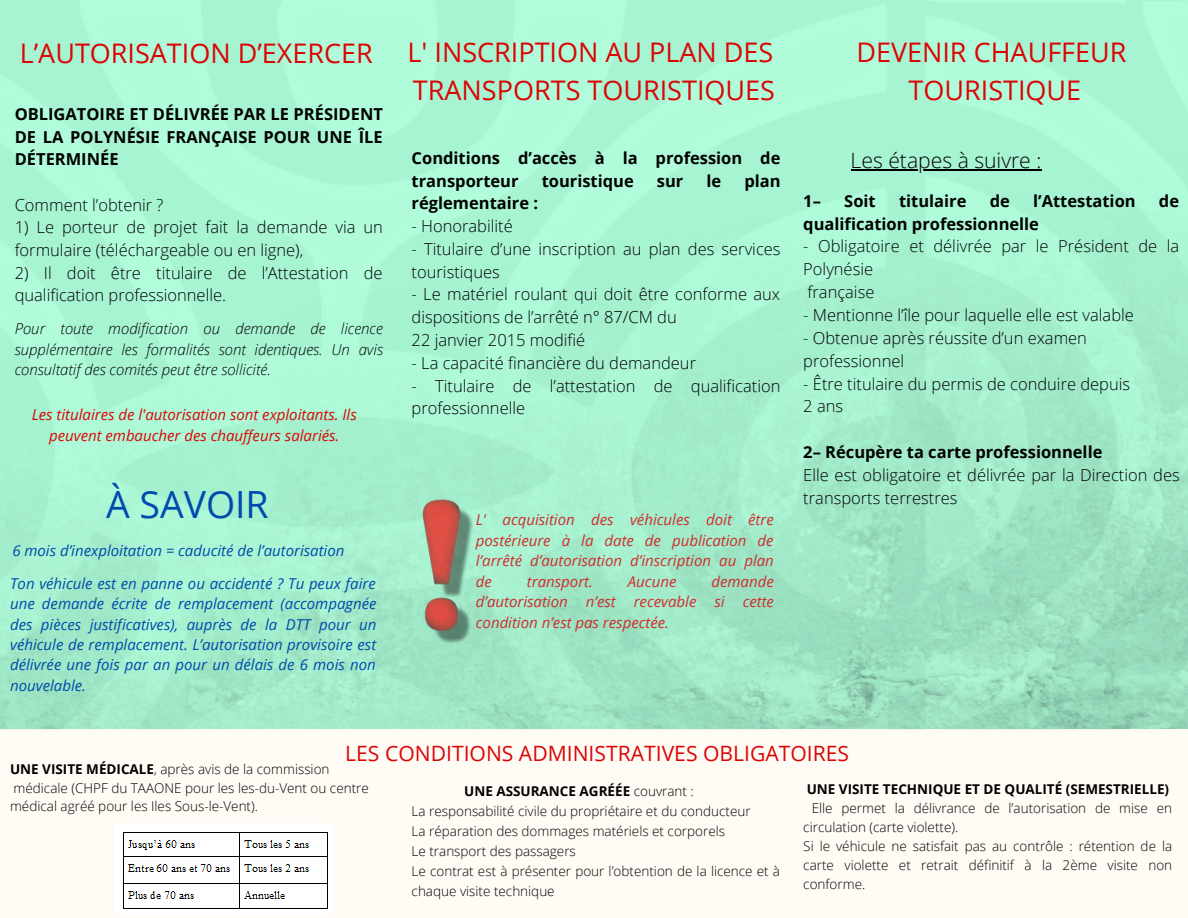
<style>
.page{position:relative;width:1188px;height:918px;background:#fff}
.page>*{position:absolute;margin:0;border:0;box-sizing:border-box;transform-origin:0 0}
.t1{font:37.5px "Open Sans";color:#004aad}
.t2{font:27px/37.8px "Open Sans";color:#db0505;text-align:center}
.t3{font:21.15px "Open Sans";color:#db0505}
.t4{font:300 21.15px "Open Sans";color:#000}
.t5{font:300 16.5px/22.8px "Open Sans";color:#000}
.t6{font:700 16.5px/22.6px "Open Sans";color:#000;text-align:justify}
.t7{font:italic 15px/20.2px "Open Sans";color:#004aad;text-align:justify}
.t8{font:italic 15px/20.4px "Open Sans";color:#d12b2b;text-align:justify}
.t9{font:italic 300 15px/20.2px "Open Sans";color:#000;text-align:justify}
.t10{font:italic 15px/20.7px "Open Sans";color:#db0505;text-align:center}
.t11{font:300 13.5px/20px "Open Sans";color:#000}
.t12{font:700 13.5px "Open Sans";color:#000}
.s1{font-weight:700}
</style>
<div class="page">
<div style="left:0;top:729px;width:1188px;height:189px;background:#fffbf5"></div>
<img style="left:0;top:0;width:1188px;height:729px">
<img style="left:123px;top:832px;width:205px;height:77px">
<img style="left:410px;top:495px;width:66px;height:152px">
<hr style="left:851px;top:169px;width:190px;height:2px;background:#000">
<h2 class="t2" style="left:20px;top:34px;width:355px">L’AUTORISATION D’EXERCER</h2>
<p class="t6" style="left:15px;top:102px;width:370px">OBLIGATOIRE ET DÉLIVRÉE PAR LE PRÉSIDENT DE LA POLYNÉSIE FRANÇAISE POUR UNE ÎLE DÉTERMINÉE</p>
<p class="t5" style="left:15px;top:193px;width:150px">Comment l’obtenir ?</p>
<p class="t5" style="left:15px;top:216px;width:370px">1) Le porteur de projet fait la demande via un formulaire (téléchargeable ou en ligne),</p>
<p class="t5" style="left:15px;top:261px;width:369px">2) Il doit être titulaire de l’Attestation de qualification professionnelle.</p>
<p class="t9" style="left:15px;top:319px;width:370px">Pour toute modification ou demande de licence supplémentaire les formalités sont identiques. Un avis consultatif des comités peut être sollicité.</p>
<p class="t10" style="left:32px;top:404px;width:327px">Les titulaires de l'autorisation sont exploitants. Ils peuvent embaucher des chauffeurs salariés.</p>
<h1 class="t1" style="left:106px;top:477px;width:164px">À SAVOIR</h1>
<p class="t7" style="left:12px;top:540px;width:334px">6 mois d’inexploitation = caducité de l’autorisation</p>
<p class="t7" style="left:10px;top:573px;width:368px">Ton véhicule est en panne ou accidenté ? Tu peux faire une demande écrite de remplacement (accompagnée des pièces justificatives), auprès de la DTT pour un véhicule de remplacement. L’autorisation provisoire est délivrée une fois par an pour un délais de 6 mois non nouvelable.</p>
<h2 class="t2" style="left:408px;top:33px;width:369px;line-height:37.2px;text-align:left">L' INSCRIPTION AU PLAN DES<br>TRANSPORTS TOURISTIQUES</h2>
<p class="t6" style="left:412px;top:146px;width:370px">Conditions d’accès à la profession de transporteur</p>
<p class="t6" style="left:542px;top:169px;width:94px">touristique</p>
<p class="t6" style="left:657px;top:169px;width:28px">sur</p>
<p class="t6" style="left:707px;top:169px;width:16px">le</p>
<p class="t6" style="left:744px;top:169px;width:38px">plan</p>
<p class="t6" style="left:412px;top:192px;width:128px">réglementaire :</p>
<p class="t5" style="left:412px;top:214px;width:103px">- Honorabilité</p>
<p class="t5" style="left:412px;top:237px;width:370px">- Titulaire d’une inscription au plan des services touristiques</p>
<p class="t5" style="left:412px;top:283px;width:370px">- Le matériel roulant qui doit être conforme aux dispositions de l’arrêté n° 87/CM du<br>22 janvier 2015 modifié</p>
<p class="t5" style="left:412px;top:351px;width:286px">- La capacité financière du demandeur</p>
<p class="t5" style="left:412px;top:374px;width:370px">- Titulaire de l’attestation de qualification professionnelle</p>
<p class="t8" style="left:476px;top:509px;width:300px">L' acquisition des véhicules doit être postérieure à la date de publication de l’arrêté d’autorisation d’inscription au plan de</p>
<p class="t8" style="left:476px;top:571px;width:300px;text-indent:236px">demande d’autorisation n’est recevable si cette condition n’est pas respectée.</p>
<p class="t8" style="left:527px;top:571px;width:67px">transport.</p>
<p class="t8" style="left:628px;top:571px;width:50px">Aucune</p>
<h2 class="t2" style="left:856px;top:33px;width:272px">DEVENIR CHAUFFEUR<br>TOURISTIQUE</h2>
<p class="t4" style="left:851px;top:146px;width:192px">Les étapes à suivre :</p>
<p class="t6" style="left:803px;top:189px;width:19px">1–</p>
<p class="t6" style="left:844px;top:189px;width:33px">Soit</p>
<p class="t6" style="left:899px;top:189px;width:69px">titulaire</p>
<p class="t6" style="left:990px;top:189px;width:22px">de</p>
<p class="t6" style="left:1033px;top:189px;width:104px">l’Attestation</p>
<p class="t6" style="left:1159px;top:189px;width:22px">de</p>
<p class="t6" style="left:803px;top:212px;width:237px">qualification professionnelle</p>
<p class="t5" style="left:803px;top:235px;width:377px">- Obligatoire et délivrée par le Président de la<br>Polynésie<br>française</p>
<p class="t5" style="left:803px;top:303px;width:332px">- Mentionne l’île pour laquelle elle est valable</p>
<p class="t5" style="left:803px;top:326px;width:285px">- Obtenue après réussite d’un examen professionnel</p>
<p class="t5" style="left:803px;top:372px;width:328px">- Être titulaire du permis de conduire depuis<br>2 ans</p>
<p class="t6" style="left:803px;top:440px;width:301px">2– Récupère ta carte professionnelle</p>
<p class="t5" style="left:803px;top:463px;width:378px">Elle est obligatoire et délivrée par la Direction des transports terrestres</p>
<p class="t3" style="left:345px;top:738px;width:505px">LES CONDITIONS ADMINISTRATIVES OBLIGATOIRES</p>
<p class="t11" style="left:10px;top:759px;width:360px;line-height:18.8px"><span class="s1">UNE VISITE MÉDICALE</span>, après avis de la commission médicale (CHPF du TAAONE pour les les-du-Vent ou centre médical agréé pour les Iles Sous-le-Vent).</p>
<p class="t11" style="left:412px;top:781px;width:370px;text-indent:53px"><span class="s1">UNE ASSURANCE AGRÉÉE</span> couvrant :<br>La responsabilité civile du propriétaire et du conducteur<br>La réparation des dommages matériels et corporels<br>Le transport des passagers<br>Le contrat est à présenter pour l’obtention de la licence et à chaque visite technique</p>
<p class="t12" style="left:807px;top:780px;width:364px">UNE VISITE TECHNIQUE ET DE QUALITÉ (SEMESTRIELLE)</p>
<p class="t11" style="left:803px;top:798px;width:370px;line-height:18.9px;text-indent:8px">Elle permet la délivrance de l’autorisation de mise en circulation (carte violette).<br>Si le véhicule ne satisfait pas au contrôle : rétention de la carte violette et retrait définitif à la 2ème visite non conforme.</p>
</div>
